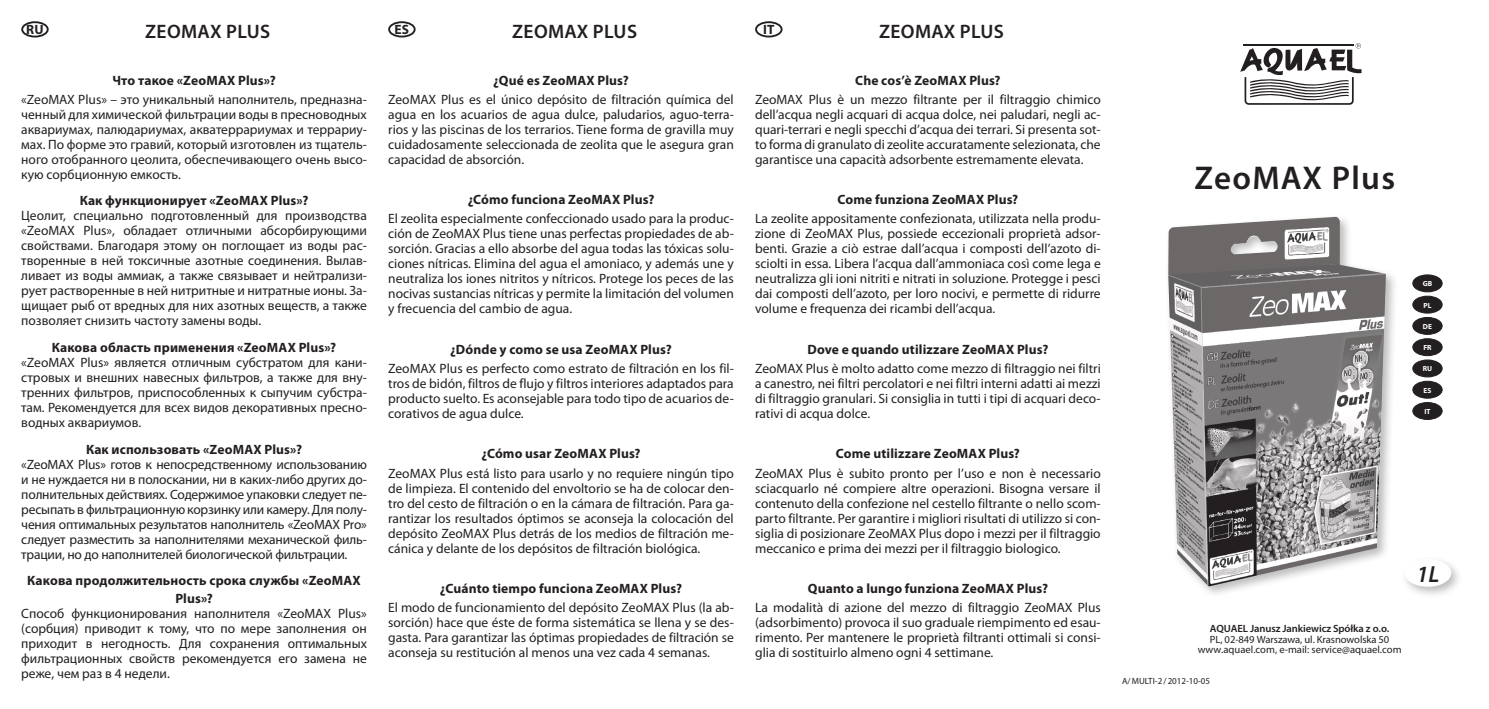
<style>
.page{position:relative;width:1489px;height:709px;background:#fff}
.page>*{position:absolute;margin:0;border:0;box-sizing:border-box;transform-origin:0 0}
.t1{font:600 33px "Myriad Pro";letter-spacing:.04em;color:#231f20}
.t2{font:italic 600 23.4px "Myriad Pro";color:#231f20}
.TYTUL{font:600 19.5px "Myriad Pro";letter-spacing:.02em;color:#231f20}
.tekst{font:13.5px/15px "Myriad Pro";color:#231f20;text-align:justify}
.tytuł{font:700 13.5px/18px "Myriad Pro";letter-spacing:.01em;color:#231f20;text-align:center}
.text{font:10.5px/10.5px "Myriad Pro";color:#231f20}
.okładka_-_stopka_i_w{font:9px "Myriad Pro";color:#231f20}
.tekst-2{font:700 7.35px "Myriad Pro";letter-spacing:.005em;color:#fff}
.s1{font-weight:600}
</style>
<div class="page">
<div style="left:21px;top:21px;width:28px;height:16px;border:2px solid #231f20;border-radius:50%"></div>
<div style="left:388px;top:21px;width:27px;height:16px;border:2px solid #231f20;border-radius:50%"></div>
<div style="left:755px;top:21px;width:27px;height:16px;border:2px solid #231f20;border-radius:50%"></div>
<svg style="left:1240px;top:43px;width:121px;height:62px"></svg>
<div style="left:1164px;top:213px;width:233px;height:385px;background:#231f20;opacity:.3"></div>
<img style="left:1168px;top:217px;width:217px;height:369px">
<div style="left:1412px;top:275px;width:29px;height:17px;background:#231f20;border-radius:50%"></div>
<div style="left:1412px;top:274px;width:30px;height:18px;border:1px solid #231f20;border-radius:50%"></div>
<div style="left:1412px;top:296px;width:29px;height:17px;background:#231f20;border-radius:50%"></div>
<div style="left:1412px;top:296px;width:30px;height:17px;border:1px solid #231f20;border-radius:50%"></div>
<div style="left:1412px;top:360px;width:29px;height:17px;background:#231f20;border-radius:50%"></div>
<div style="left:1412px;top:359px;width:30px;height:18px;border:1px solid #231f20;border-radius:50%"></div>
<div style="left:1412px;top:317px;width:29px;height:17px;background:#231f20;border-radius:50%"></div>
<div style="left:1412px;top:317px;width:30px;height:18px;border:1px solid #231f20;border-radius:50%"></div>
<div style="left:1412px;top:381px;width:29px;height:17px;background:#231f20;border-radius:50%"></div>
<div style="left:1412px;top:381px;width:30px;height:18px;border:1px solid #231f20;border-radius:50%"></div>
<div style="left:1412px;top:402px;width:29px;height:17px;background:#231f20;border-radius:50%"></div>
<div style="left:1412px;top:402px;width:30px;height:18px;border:1px solid #231f20;border-radius:50%"></div>
<div style="left:1412px;top:339px;width:29px;height:16px;background:#231f20;border-radius:50%"></div>
<div style="left:1412px;top:338px;width:30px;height:18px;border:1px solid #231f20;border-radius:50%"></div>
<div style="left:1400px;top:555px;width:62px;height:44px;background:#231f20;opacity:.3"></div>
<div style="left:1405px;top:560px;width:45px;height:26px;background:#fff;border-radius:50%"></div>
<div style="left:1404px;top:559px;width:46px;height:28px;border:2px solid #fff;border-radius:50%"></div>
<p class="tytuł" style="left:26px;top:21px;width:19px">RU</p>
<p class="TYTUL" style="left:145px;top:20px;width:126px">ZEOMAX PLUS</p>
<p class="tytuł" style="left:112px;top:71px;width:165px">Что такое «ZeoMAX Plus»?</p>
<p class="tekst" style="left:21px;top:92px;width:347px">«ZeoMAX Plus» – это уникальный наполнитель, предназна&shy;ченный для химической фильтрации воды в пресноводных аквариумах, палюдариумах, акватеррариумах и террариу&shy;мах. По форме это гравий, который изготовлен из тщатель&shy;ного отобранного цеолита, обеспечивающего очень высо&shy;кую сорбционную емкость.</p>
<p class="tytuł" style="left:80px;top:192px;width:230px">Как функционирует «ZeoMAX Plus»?</p>
<p class="tekst" style="left:21px;top:209px;width:347px">Цеолит, специально подготовленный для производства «ZeoMAX Plus», обладает отличными абсорбирующими свойствами. Благодаря этому он поглощает из воды рас&shy;творенные в ней токсичные азотные соединения. Вылав&shy;ливает из воды аммиак, а также связывает и нейтрализи&shy;рует растворенные в ней нитритные и нитратные ионы. За&shy;щищает рыб от вредных для них азотных веществ, а также позволяет снизить частоту замены воды.</p>
<p class="tytuł" style="left:52px;top:338px;width:286px">Какова область применения «ZeoMAX Plus»?</p>
<p class="tekst" style="left:21px;top:355px;width:347px">«ZeoMAX Plus» является отличным субстратом для кани&shy;стровых и внешних навесных фильтров, а также для вну&shy;тренних фильтров, приспособленных к сыпучим субстра&shy;там. Рекомендуется для всех видов декоративных пресно&shy;водных аквариумов.</p>
<p class="tytuł" style="left:86px;top:440px;width:217px">Как использовать «ZeoMAX Plus»?</p>
<p class="tekst" style="left:21px;top:457px;width:347px">«ZeoMAX Plus» готов к непосредственному использованию и не нуждается ни в полоскании, ни в каких-либо других до&shy;полнительных действиях. Содержимое упаковки следует пе&shy;ресыпать в фильтрационную корзинку или камеру. Для полу&shy;чения оптимальных результатов наполнитель «ZeoMAX Pro» следует разместить за наполнителями механической филь&shy;трации, но до наполнителей биологической фильтрации.</p>
<p class="tytuł" style="left:27px;top:571px;width:335px">Какова продолжительность срока службы «ZeoMAX<br>Plus»?</p>
<p class="tekst" style="left:21px;top:606px;width:347px">Способ функционирования наполнителя «ZeoMAX Plus» (сорбция) приводит к тому, что по мере заполнения он приходит в негодность. Для сохранения оптимальных фильтрационных свойств рекомендуется его замена не реже, чем раз в 4 недели.</p>
<p class="tytuł" style="left:394px;top:21px;width:16px">ES</p>
<p class="TYTUL" style="left:512px;top:20px;width:126px">ZEOMAX PLUS</p>
<p class="tytuł" style="left:493px;top:71px;width:137px">¿Qué es ZeoMAX Plus?</p>
<p class="tekst" style="left:388px;top:92px;width:347px">ZeoMAX Plus es el único depósito de filtración química del agua en los acuarios de agua dulce, paludarios, aguo-terra&shy;rios y las piscinas de los terrarios. Tiene forma de gravilla muy cuidadosamente seleccionada de zeolita que le asegura gran capacidad de absorción.</p>
<p class="tytuł" style="left:467px;top:191px;width:188px">¿Cómo funciona ZeoMAX Plus?</p>
<p class="tekst" style="left:388px;top:212px;width:347px">El zeolita especialmente confeccionado usado para la produc&shy;ción de ZeoMAX Plus tiene unas perfectas propiedades de ab&shy;sorción. Gracias a ello absorbe del agua todas las tóxicas solu&shy;ciones nítricas. Elimina del agua el amoniaco, y además une y neutraliza los iones nitritos y nítricos. Protege los peces de las nocivas sustancias nítricas y permite la limitación del volumen y frecuencia del cambio de agua.</p>
<p class="tytuł" style="left:450px;top:340px;width:223px">¿Dónde y como se usa ZeoMAX Plus?</p>
<p class="tekst" style="left:388px;top:361px;width:347px">ZeoMAX Plus es perfecto como estrato de filtración en los fil&shy;tros de bidón, filtros de flujo y filtros interiores adaptados para producto suelto. Es aconsejable para todo tipo de acuarios de&shy;corativos de agua dulce.</p>
<p class="tytuł" style="left:481px;top:445px;width:161px">¿Cómo usar ZeoMAX Plus?</p>
<p class="tekst" style="left:388px;top:466px;width:347px">ZeoMAX Plus está listo para usarlo y no requiere ningún tipo de limpieza. El contenido del envoltorio se ha de colocar den&shy;tro del cesto de filtración o en la cámara de filtración. Para ga&shy;rantizar los resultados óptimos se aconseja la colocación del depósito ZeoMAX Plus detrás de los medios de filtración me&shy;cánica y delante de los depósitos de filtración biológica.</p>
<p class="tytuł" style="left:440px;top:579px;width:243px">¿Cuánto tiempo funciona ZeoMAX Plus?</p>
<p class="tekst" style="left:388px;top:600px;width:347px">El modo de funcionamiento del depósito ZeoMAX Plus (la ab&shy;sorción) hace que éste de forma sistemática se llena y se des&shy;gasta. Para garantizar las óptimas propiedades de filtración se aconseja su restitución al menos una vez cada 4 semanas.</p>
<p class="tytuł" style="left:763px;top:21px;width:13px">IT</p>
<p class="TYTUL" style="left:879px;top:20px;width:126px">ZEOMAX PLUS</p>
<p class="tytuł" style="left:855px;top:71px;width:147px">Che cos’è ZeoMAX Plus?</p>
<p class="tekst" style="left:755px;top:92px;width:347px">ZeoMAX Plus è un mezzo filtrante per il filtraggio chimico dell’acqua negli acquari di acqua dolce, nei paludari, negli ac&shy;quari-terrari e negli specchi d’acqua dei terrari. Si presenta sot&shy;to forma di granulato di zeolite accuratamente selezionata, che garantisce una capacità adsorbente estremamente elevata.</p>
<p class="tytuł" style="left:837px;top:191px;width:182px">Come funziona ZeoMAX Plus?</p>
<p class="tekst" style="left:755px;top:212px;width:347px">La zeolite appositamente confezionata, utilizzata nella produ&shy;zione di ZeoMAX Plus, possiede eccezionali proprietà adsor&shy;benti. Grazie a ciò estrae dall’acqua i composti dell’azoto di&shy;sciolti in essa. Libera l’acqua dall’ammoniaca così come lega e neutralizza gli ioni nitriti e nitrati in soluzione. Protegge i pesci dai composti dell’azoto, per loro nocivi, e permette di ridurre volume e frequenza dei ricambi dell’acqua.</p>
<p class="tytuł" style="left:807px;top:340px;width:242px">Dove e quando utilizzare ZeoMAX Plus?</p>
<p class="tekst" style="left:755px;top:361px;width:347px">ZeoMAX Plus è molto adatto come mezzo di filtraggio nei filtri a canestro, nei filtri percolatori e nei filtri interni adatti ai mezzi di filtraggio granulari. Si consiglia in tutti i tipi di acquari deco&shy;rativi di acqua dolce.</p>
<p class="tytuł" style="left:835px;top:445px;width:185px">Come utilizzare ZeoMAX Plus?</p>
<p class="tekst" style="left:755px;top:466px;width:347px">ZeoMAX Plus è subito pronto per l’uso e non è necessario sciacquarlo né compiere altre operazioni. Bisogna versare il contenuto della confezione nel cestello filtrante o nello scom&shy;parto filtrante. Per garantire i migliori risultati di utilizzo si con&shy;siglia di posizionare ZeoMAX Plus dopo i mezzi per il filtraggio meccanico e prima dei mezzi per il filtraggio biologico.</p>
<p class="tytuł" style="left:807px;top:579px;width:242px">Quanto a lungo funziona ZeoMAX Plus?</p>
<p class="tekst" style="left:755px;top:600px;width:347px">La modalità di azione del mezzo di filtraggio ZeoMAX Plus (adsorbimento) provoca il suo graduale riempimento ed esau&shy;rimento. Per mantenere le proprietà filtranti ottimali si consi&shy;glia di sostituirlo almeno ogni 4 settimane.</p>
<p class="t1" style="left:1194px;top:159px;width:202px">ZeoMAX Plus</p>
<p class="tekst-2" style="left:1422px;top:280px;width:11px">GB</p>
<p class="tekst-2" style="left:1423px;top:301px;width:10px">PL</p>
<p class="tekst-2" style="left:1422px;top:322px;width:11px">DE</p>
<p class="tekst-2" style="left:1423px;top:343px;width:10px">FR</p>
<p class="tekst-2" style="left:1422px;top:365px;width:11px">RU</p>
<p class="tekst-2" style="left:1423px;top:386px;width:9px">ES</p>
<p class="tekst-2" style="left:1424px;top:407px;width:8px">IT</p>
<p class="text" style="left:1209px;top:624px;width:181px"><span class="s1">AQUAEL Janusz Jankiewicz Spółka z o.o.<br></span>PL, 02-849 Warszawa, ul. Krasnowolska 50</p>
<p class="text" style="left:1197px;top:645px;width:205px">www.aquael.com, e-mail: service@aquael.com</p>
<p class="okładka_-_stopka_i_w" style="left:1121px;top:676px;width:90px">A/MULTI-2/2012-10-05</p>
<p class="t2" style="left:1416px;top:559px;width:25px">1L</p>
</div>
